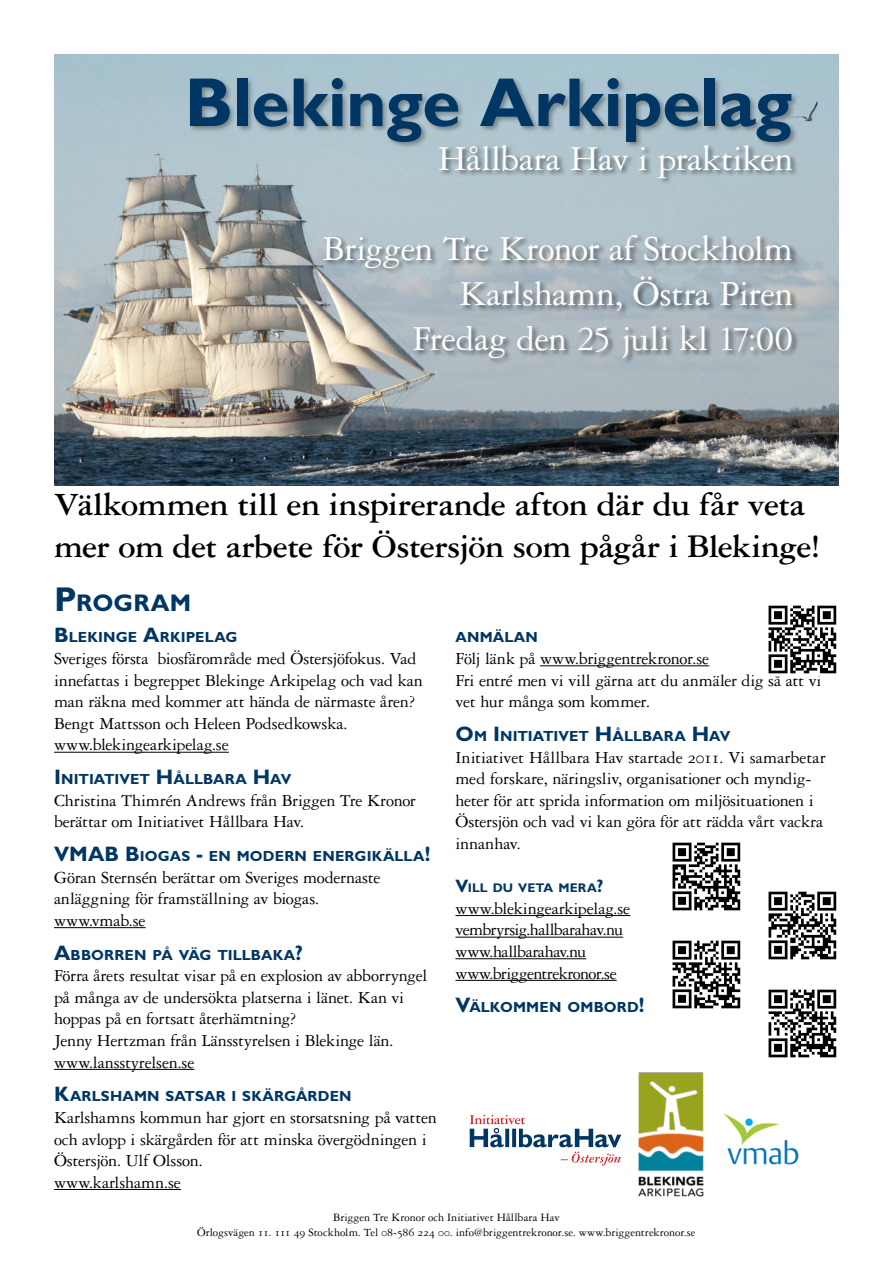
<style>
.page{position:relative;width:893px;height:1263px;background:#fff}
.page>*{position:absolute;margin:0;border:0;box-sizing:border-box;transform-origin:0 0}
.t1{font:700 69.45px "Gill Sans Std";letter-spacing:-.005em;color:#003663}
.t2{font:37.35px/44.8px "Garamond 3 LT Std";letter-spacing:-.015em;color:#fff;text-align:right}
.t3{font:700 34.5px/41.4px "Garamond 3 LT Std";letter-spacing:-.02em;color:#000}
.t4{font:700 24.15px "Gill Sans Std";letter-spacing:.005em;color:#003663}
.t5{font:700 21px "Gill Sans Std";color:#003663}
.t6{font:18px/21.6px "Garamond 3 LT Std";letter-spacing:-.01em;color:#000}
.t7{font:700 14.7px "Gill Sans Std";letter-spacing:.005em;color:#003663}
.t8{font:700 12.6px "Gill Sans Std";letter-spacing:.01em;color:#003663}
.t9{font:12px/14.4px "Garamond 3 LT Std";color:#000;text-align:center}
.s1{font-size:34.5px}
.s2{font-size:21px}
.s3{font-size:18px}
</style>
<div class="page">
<hr style="left:540px;top:665px;width:169px;height:1px;background:#000">
<hr style="left:455px;top:915px;width:175px;height:1px;background:#000">
<hr style="left:455px;top:937px;width:168px;height:1px;background:#000">
<hr style="left:455px;top:958px;width:131px;height:1px;background:#000">
<hr style="left:455px;top:980px;width:162px;height:1px;background:#000">
<img style="left:54px;top:54px;width:785px;height:431px">
<div style="left:322px;top:145px;width:477px;height:220px;background:#000;opacity:.53"></div>
<div style="left:189px;top:77px;width:610px;height:72px;background:#000;opacity:.33"></div>
<hr style="left:54px;top:752px;width:175px;height:1px;background:#000">
<hr style="left:54px;top:927px;width:92px;height:1px;background:#000">
<hr style="left:54px;top:1069px;width:140px;height:1px;background:#000">
<hr style="left:54px;top:1189px;width:127px;height:1px;background:#000">
<img style="left:768px;top:605px;width:69px;height:69px">
<svg style="left:470px;top:1115px;width:151px;height:51px"></svg>
<img style="left:768px;top:891px;width:69px;height:69px">
<img style="left:672px;top:940px;width:69px;height:69px">
<img style="left:768px;top:989px;width:69px;height:69px">
<img style="left:638px;top:1072px;width:65px;height:124px">
<img style="left:724px;top:1113px;width:75px;height:52px">
<img style="left:672px;top:842px;width:69px;height:69px">
<h1 class="t1" style="left:185px;top:62px;width:609px">Blekinge Arkipelag</h1>
<h2 class="t2" style="left:438px;top:137px;width:357px">Hållbara Hav i praktiken</h2>
<h2 class="t2" style="left:322px;top:227px;width:472px">Briggen Tre Kronor af Stockholm<br>Karlshamn, Östra Piren<br>Fredag den 25 juli kl 17:00</h2>
<h3 class="t3" style="left:54px;top:484px;width:768px">Välkommen till en inspirerande afton där du får veta mer om det arbete för Östersjön som pågår i Blekinge!</h3>
<h3 class="t4" style="left:54px;top:588px;width:139px"><span class="s1">P</span>ROGRAM</h3>
<p class="t7" style="left:54px;top:629px;width:185px"><span class="s2">B</span> LEKI NGE <span class="s2">A</span>RKIPELAG</p>
<p class="t6" style="left:54px;top:648px;width:370px">Sveriges första biosfärområde med Östersjöfokus. Vad innefattas i begreppet Blekinge Arkipelag och vad kan man räkna med kommer att hända de närmaste åren?<br>Bengt Mattsson och Heleen Podsedkowska. www.blekingearkipelag.se</p>
<p class="t7" style="left:54px;top:770px;width:239px"><span class="s2">I</span>NITIATIVET <span class="s2">H</span>ÅLLBARA <span class="s2">H</span>AV</p>
<p class="t6" style="left:54px;top:790px;width:363px">Christina Thimrén Andrews från Briggen Tre Kronor berättar om Initiativet Hållbara Hav.</p>
<p class="t5" style="left:54px;top:841px;width:18px">VMAB</p>
<p class="t7" style="left:125px;top:847px;width:307px"><span class="s2">B</span> IOGAS <span class="s2">-</span> EN MODERN ENERGI KÄLLA<span class="s2">!</span></p>
<p class="t6" style="left:54px;top:866px;width:328px">Göran Sternsén berättar om Sveriges modernaste anläggning för framställning av biogas. www.vmab.se</p>
<p class="t7" style="left:54px;top:946px;width:251px"><span class="s2">A</span>BBORREN PÅ VÄG TI LLBAKA<span class="s2">?</span></p>
<p class="t6" style="left:54px;top:965px;width:375px">Förra årets resultat visar på en explosion av abborryngel på många av de undersökta platserna i länet. Kan vi hoppas på en fortsatt återhämtning?<br>Jenny Hertzman från Länsstyrelsen i Blekinge län. www.lansstyrelsen.se</p>
<p class="t7" style="left:54px;top:1087px;width:299px"><span class="s2">K</span>ARLSHAMN SATSAR I SKÄRGÅRDEN</p>
<p class="t6" style="left:54px;top:1107px;width:384px">Karlshamns kommun har gjort en storsatsning på vatten och avlopp i skärgården för att minska övergödningen i Östersjön. Ulf Olsson.<br>www.karlshamn.se</p>
<p class="t7" style="left:455px;top:629px;width:84px">ANMÄLAN</p>
<p class="t6" style="left:455px;top:648px;width:367px">Följ länk på www.briggentrekronor.se<br>Fri entré men vi vill gärna att du anmäler dig så att vi vet hur många som kommer.</p>
<p class="t7" style="left:455px;top:727px;width:276px"><span class="s2">O</span>M <span class="s2">I</span>NITIATIVET <span class="s2">H</span>ÅLLBARA <span class="s2">H</span>AV</p>
<p class="t6" style="left:455px;top:746px;width:372px">Initiativet Hållbara Hav startade 2011. Vi samarbetar med forskare, näringsliv, organisationer och myndig&shy;heter för att sprida information om miljösituationen i Östersjön och vad vi kan göra för att rädda vårt vackra innanhav.</p>
<p class="t8" style="left:455px;top:880px;width:149px"><span class="s3">V</span>I LL DU VETA MERA<span class="s3">?</span></p>
<p class="t6" style="left:455px;top:898px;width:176px">www.blekingearkipelag.se vembryrsig.hallbarahav.nu www.hallbarahav.nu www.briggentrekronor.se</p>
<p class="t7" style="left:455px;top:998px;width:191px"><span class="s2">V</span>ÄLKOMMEN OMBORD<span class="s2">!</span></p>
<p class="t9" style="left:197px;top:1211px;width:500px">Briggen Tre Kronor och Initiativet Hållbara Hav<br>Örlogsvägen 11. 111 49 Stockholm. Tel 08-586 224 00. info@briggentrekronor.se. www.briggentrekronor.se</p>
</div>
